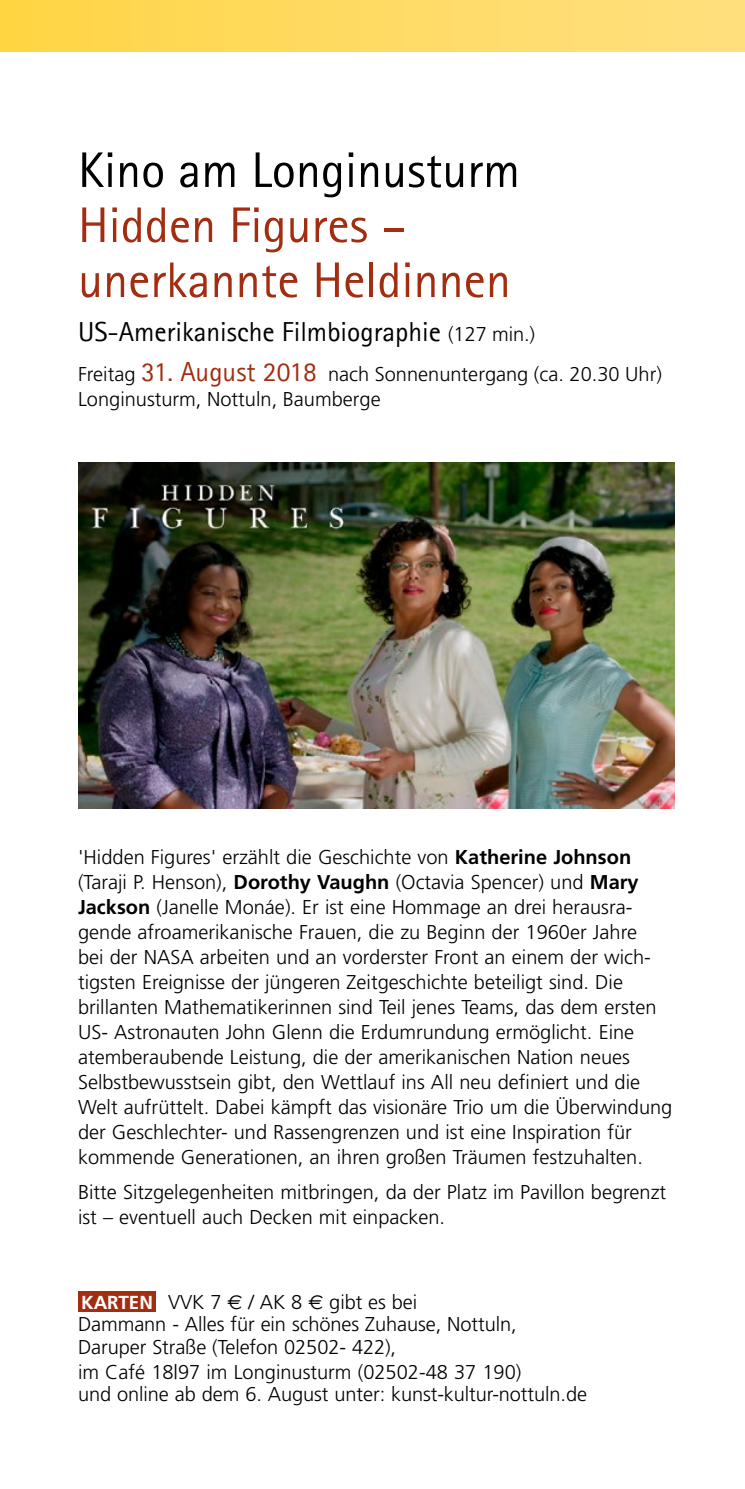
<style>
.page{position:relative;width:745px;height:1489px;background:#fff}
.page>*{position:absolute;margin:0;border:0;box-sizing:border-box;transform-origin:0 0}
.t1{font:50px/55px "Rotis Sans Serif";color:#a22d10}
.t2{font:50px "Rotis Sans Serif";color:#000}
.t3{font:27.5px "Rotis Sans Serif";color:#000}
.t4{font:300 20px/25px "Frutiger";color:#000}
.s1{font-family:"Frutiger";font-weight:300;font-size:20px}
.s2{font-family:"Rotis Sans Serif";font-weight:400;font-size:27.5px;color:#a22d10}
.s3{font-weight:700}
.s4{font-weight:700;font-size:18.75px;color:#fff}
.s5{font-family:"Euro Sans";font-weight:400}
</style>
<div class="page">
<img style="left:78px;top:462px;width:595px;height:346px">
<div style="left:78px;top:1290px;width:78px;height:21px;background:#a22d10"></div>
<div style="left:0;top:0;width:744px;height:52px;background:linear-gradient(to right,#ffd545,#ffe080)"></div>
<h1 class="t2" style="left:78px;top:140px;width:443px">Kino am Longinusturm</h1>
<h1 class="t1" style="left:78px;top:197px;width:434px">Hidden Figures – unerkannte Heldinnen</h1>
<h2 class="t3" style="left:78px;top:316px;width:458px">US-Amerikanische Filmbiographie <span class="s1">(127 min.)</span></h2>
<p class="t4" style="left:78px;top:362px;width:585px">Freitag <span class="s2">31. August 2018</span> nach Sonnenuntergang (ca. 20.30 Uhr)<br>Longinusturm, Nottuln, Baumberge</p>
<p class="t4" style="left:78px;top:844px;width:595px">'Hidden Figures' erzählt die Geschichte von <span class="s3">Katherine Johnson </span>(Taraji P. Henson), <span class="s3">Dorothy Vaughn</span> (Octavia Spencer) und <span class="s3">Mary Jackson</span> (Janelle Monáe). Er ist eine Hommage an drei herausra&shy;gende afroamerikanische Frauen, die zu Beginn der 1960er Jahre<br>bei der NASA arbeiten und an vorderster Front an einem der wich&shy;tigsten Ereignisse der jüngeren Zeitgeschichte beteiligt sind. Die brillanten Mathematikerinnen sind Teil jenes Teams, das dem ersten US- Astronauten John Glenn die Erdumrundung ermöglicht. Eine atemberaubende Leistung, die der amerikanischen Nation neues Selbstbewusstsein gibt, den Wettlauf ins All neu definiert und die Welt aufrüttelt. Dabei kämpft das visionäre Trio um die Überwindung der Geschlechter- und Rassengrenzen und ist eine Inspiration für kommende Generationen, an ihren großen Träumen festzuhalten.</p>
<p class="t4" style="left:78px;top:1179px;width:589px">Bitte Sitzgelegenheiten mitbringen, da der Platz im Pavillon begrenzt ist – eventuell auch Decken mit einpacken.</p>
<p class="t4" style="left:78px;top:1290px;width:440px;line-height:22.5px"><span class="s4">KARTEN</span> VVK 7 <span class="s5">E</span> / AK 8 <span class="s5">E</span> gibt es bei<br>Dammann - Alles für ein schönes Zuhause, Nottuln,<br>Daruper Straße (Telefon 02502- 422),</p>
<p class="t4" style="left:78px;top:1360px;width:510px;line-height:22.5px">im Café 18|97 im Longinusturm (02502-48 37 190)<br>und online ab dem 6. August unter: kunst-kultur-nottuln.de</p>
</div>
